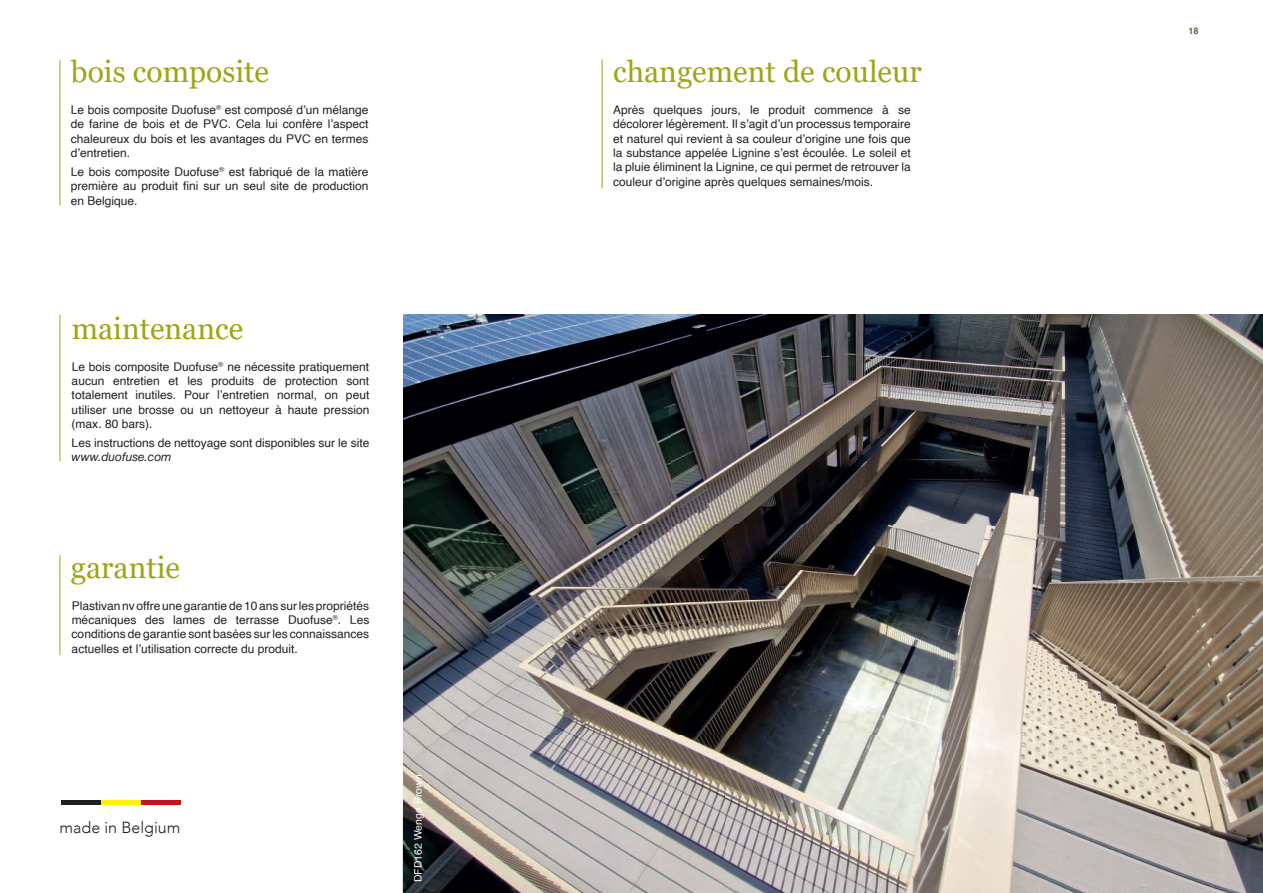
<style>
.page{position:relative;width:1263px;height:893px;background:#fff}
.page>*{position:absolute;margin:0;border:0;box-sizing:border-box;transform-origin:0 0}
.t1{font:30px "Georgia";color:#9ea615}
.t2{font:300 16.05px "Avenir";color:#231f20}
.t3{font:12px/14.4px "Helvetica";color:#231f20;text-align:justify}
.t4{font:italic 12px "Helvetica Neue";color:#231f20}
.t5{font:10.5px "Helvetica";color:#fff}
.t6{font:700 9px "Helvetica";color:#60614b}
</style>
<div class="page">
<img style="left:403px;top:315px;width:860px;height:578px">
<div style="left:61px;top:800px;width:40px;height:5px;background:#231f20"></div>
<div style="left:101px;top:800px;width:40px;height:5px;background:#fff101"></div>
<div style="left:141px;top:800px;width:39px;height:5px;background:#c4121a"></div>
<hr style="left:60px;top:60px;width:1px;height:145px;background:#9ea615">
<hr style="left:60px;top:555px;width:1px;height:100px;background:#9ea615">
<hr style="left:602px;top:59px;width:1px;height:129px;background:#9ea615">
<hr style="left:60px;top:315px;width:1px;height:146px;background:#9ea615">
<h1 class="t1" style="left:71px;top:54px;width:200px">bois composite</h1>
<p class="t3" style="left:71px;top:103px;width:299px">Le bois composite Duofuse<sup>®</sup> est composé d’un mélange de farine de bois et de PVC. Cela lui confère l’aspect chaleureux du bois et les avantages du PVC en termes d’entretien.</p>
<p class="t3" style="left:71px;top:165px;width:299px">Le bois composite Duofuse<sup>®</sup> est fabriqué de la matière première au produit fini sur un seul site de production en Belgique.</p>
<h1 class="t1" style="left:72px;top:310px;width:173px">maintenance</h1>
<p class="t3" style="left:72px;top:359px;width:299px">Le bois composite Duofuse<sup>®</sup> ne nécessite pratiquement aucun entretien et les produits de protection sont totalement inutiles. Pour l’entretien normal, on peut utiliser une brosse ou un nettoyeur à haute pression (max. 80 bars).</p>
<p class="t3" style="left:72px;top:436px;width:299px">Les instructions de nettoyage sont disponibles sur le site</p>
<p class="t4" style="left:72px;top:448px;width:101px">www.duofuse.com</p>
<h1 class="t1" style="left:71px;top:549px;width:111px">garantie</h1>
<p class="t3" style="left:72px;top:599px;width:299px">Plastivan nv offre une garantie de 10 ans sur les propriétés mécaniques des lames de terrasse Duofuse<sup>®</sup>. Les conditions de garantie sont basées sur les connaissances actuelles et l’utilisation correcte du produit.</p>
<h2 class="t2" style="left:60px;top:818px;width:122px">made in Belgium</h2>
<p class="t5" style="left:410px;top:882px;width:109px;rotate:-90deg">DFD162 Wenge Brown</p>
<h1 class="t1" style="left:613px;top:54px;width:310px">changement de couleur</h1>
<p class="t3" style="left:613px;top:103px;width:299px">Après quelques jours, le produit commence à se décolorer légèrement. Il s’agit d’un processus temporaire et naturel qui revient à sa couleur d’origine une fois que la substance appelée Lignine s’est écoulée. Le soleil et la pluie éliminent la Lignine, ce qui permet de retrouver la couleur d’origine après quelques semaines/mois.</p>
<p class="t6" style="left:1188px;top:24px;width:12px">18</p>
</div>
